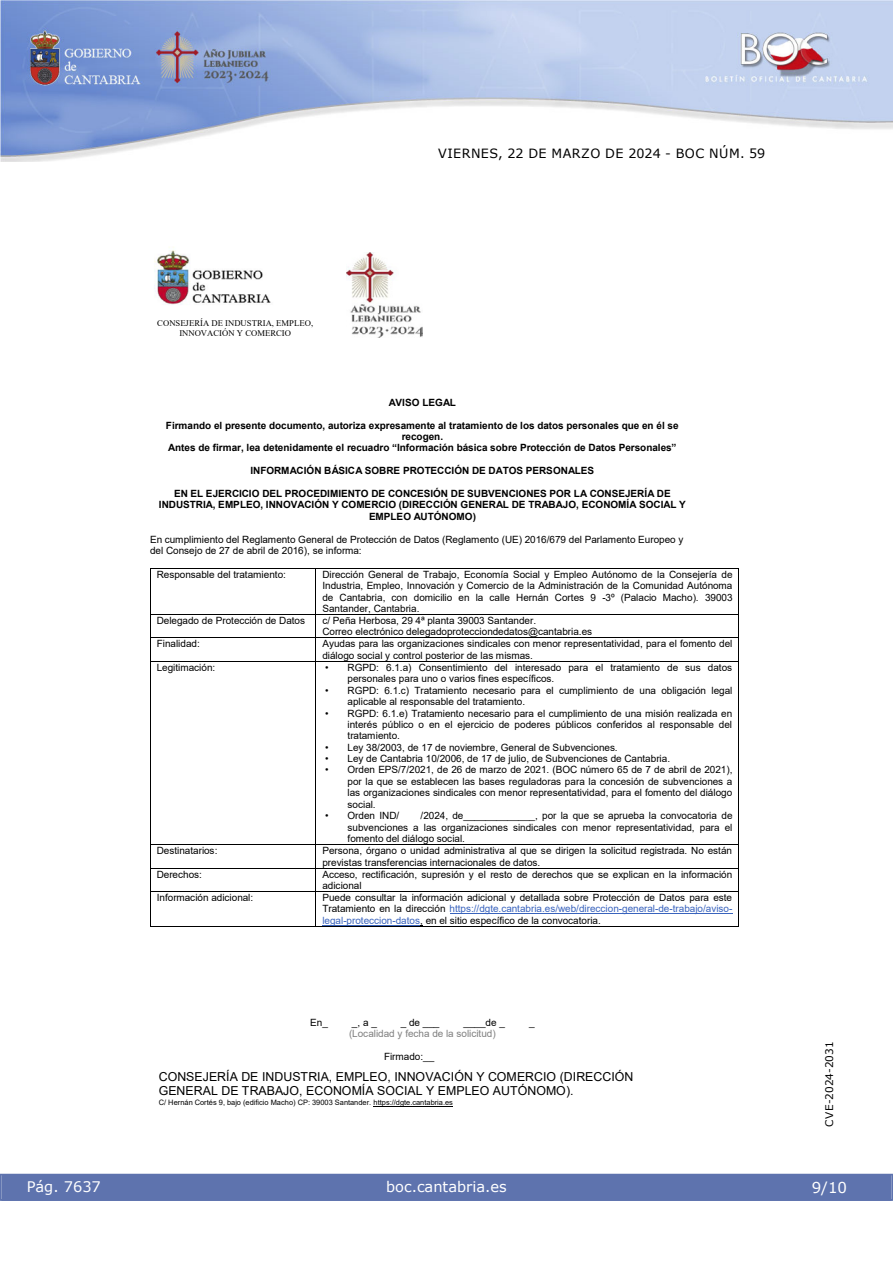
<style>
.page{position:relative;width:893px;height:1263px;background:#fff}
.page>*{position:absolute;margin:0;border:0;box-sizing:border-box;transform-origin:0 0}
.t1{font:15px "Verdana 2";color:#fff}
.t2{font:14.55px "Verdana 2";color:#fff}
.t3{font:12.75px "Verdana 2";letter-spacing:.035em;color:#000}
.t4{font:12.3px/14.2px "Arial";color:#000}
.t5{font:10.5px "Verdana 2";color:#000}
.t6{font:9.9px/11.4px "Arial";letter-spacing:-.005em;color:#000}
.t7{font:700 9.9px/11.4px "Arial";color:#000;text-align:center}
.t8{font:9.9px "Arial";letter-spacing:-.005em;color:#7f7f7f}
.t9{font:8.7px/10.4px "Times New Roman";letter-spacing:.005em;color:#000;text-align:center}
.t10{font:7.5px "Arial";letter-spacing:.005em;color:#000}
.s1{font-family:"Arial Bold MT2";font-weight:400}
.s2{font-family:"Arial MT2"}
.s3{color:#3963bd}
</style>
<div class="page">
<img style="left:0;top:0;width:893px;height:161px">
<div style="left:1px;top:1174px;width:890px;height:27px;background:#5e73ae"></div>
<img style="left:154px;top:247px;width:117px;height:58px">
<img style="left:346px;top:252px;width:76px;height:86px">
<hr style="left:150px;top:568px;width:165px;height:1px;background:#000">
<hr style="left:316px;top:568px;width:423px;height:1px;background:#000">
<hr style="left:150px;top:569px;width:1px;height:45px;background:#000">
<hr style="left:315px;top:569px;width:1px;height:45px;background:#000">
<hr style="left:739px;top:569px;width:1px;height:45px;background:#000">
<hr style="left:150px;top:614px;width:165px;height:1px;background:#000">
<hr style="left:316px;top:614px;width:423px;height:1px;background:#000">
<hr style="left:150px;top:638px;width:165px;height:1px;background:#000">
<hr style="left:316px;top:638px;width:423px;height:1px;background:#000">
<svg style="left:150px;top:615px;width:1px;height:46px"></svg>
<hr style="left:150px;top:661px;width:165px;height:1px;background:#000">
<svg style="left:315px;top:614px;width:1px;height:48px"></svg>
<hr style="left:316px;top:661px;width:423px;height:1px;background:#000">
<hr style="left:150px;top:662px;width:1px;height:182px;background:#000">
<hr style="left:315px;top:662px;width:1px;height:182px;background:#000">
<hr style="left:739px;top:662px;width:1px;height:182px;background:#000">
<hr style="left:150px;top:844px;width:165px;height:1px;background:#000">
<hr style="left:316px;top:844px;width:423px;height:1px;background:#000">
<hr style="left:150px;top:868px;width:165px;height:1px;background:#000">
<hr style="left:316px;top:868px;width:423px;height:1px;background:#000">
<hr style="left:450px;top:913px;width:282px;height:1px;background:#3963bd">
<hr style="left:322px;top:925px;width:98px;height:1px;background:#3963bd">
<svg style="left:150px;top:845px;width:1px;height:46px"></svg>
<hr style="left:150px;top:891px;width:165px;height:1px;background:#000">
<svg style="left:315px;top:844px;width:1px;height:48px"></svg>
<hr style="left:316px;top:891px;width:423px;height:1px;background:#000">
<hr style="left:150px;top:892px;width:1px;height:34px;background:#000">
<hr style="left:150px;top:926px;width:165px;height:1px;background:#000">
<hr style="left:315px;top:892px;width:1px;height:34px;background:#000">
<hr style="left:316px;top:926px;width:423px;height:1px;background:#000">
<hr style="left:739px;top:892px;width:1px;height:34px;background:#000">
<hr style="left:374px;top:1106px;width:79px;height:1px;background:#000">
<p class="t3" style="left:438px;top:144px;width:329px">VIERNES, 22 DE MARZO DE 2024 - BOC NÚM. 59</p>
<p class="t9" style="left:157px;top:317px;width:157px">CONSEJERÍA DE INDUSTRIA, EMPLEO,<br>INNOVACIÓN Y COMERCIO</p>
<p class="t7" style="left:389px;top:397px;width:69px">AVISO LEGAL</p>
<p class="t7" style="left:166px;top:420px;width:514px">Firmando el presente documento, autoriza expresamente al tratamiento de los datos personales que en él se recogen.<br>Antes de firmar, lea dete<span class="s1">nidamente el recuadro “Información básica sobre Protección de Datos Personales”</span></p>
<p class="t7" style="left:250px;top:465px;width:345px">INFORMACIÓN BÁSICA SOBRE PROTECCIÓN DE DATOS PERSONALES</p>
<p class="t7" style="left:159px;top:488px;width:528px">EN EL EJERCICIO DEL PROCEDIMIENTO DE CONCESIÓN DE SUBVENCIONES POR LA CONSEJERÍA DE<br>INDUSTRIA, EMPLEO, INNOVACIÓN Y COMERCIO (DIRECCIÓN GENERAL DE TRABAJO, ECONOMÍA SOCIAL Y<br>EMPLEO AUTÓNOMO)</p>
<p class="t6" style="left:150px;top:533px;width:535px">En cumplimiento del Reglamento General de Protección de Datos (Reglamento (UE) 2016/679 del Parlamento Europeo y del Consejo de 27 de abril de 2016), se informa:</p>
<p class="t6" style="left:157px;top:569px;width:131px">Responsable del tratamiento:</p>
<p class="t6" style="left:322px;top:569px;width:412px;text-align:justify">Dirección General de Trabajo, Economía Social y Empleo Autónomo de la Consejería de Industria, Empleo, Innovación y Comercio de la Administración de la Comunidad Autónoma de Cantabria, con domicilio en la calle Hernán Cortes 9 -3º (Palacio Macho). 39003<br>Santander, Cantabria.</p>
<p class="t6" style="left:157px;top:615px;width:150px">Delegado de Protección de Datos</p>
<p class="t6" style="left:322px;top:615px;width:271px">c/ Peña Herbosa, 29 4ª planta 39003 Santander.<br>Correo electrónico delegadoprotecciondedatos@cantabria.es</p>
<p class="t6" style="left:157px;top:638px;width:45px">Finalidad:</p>
<p class="t6" style="left:322px;top:638px;width:412px">Ayudas para las organizaciones sindicales con menor representatividad, para el fomento del diálogo social y control posterior de las mismas.</p>
<p class="t6" style="left:157px;top:662px;width:60px">Legitimación:</p>
<p class="t6" style="left:348px;top:662px;width:386px;text-indent:-22px"><span class="s2">•</span> RGPD: 6.1.a) Consentimiento del interesado para el tratamiento de sus datos personales para uno o varios fines específicos.</p>
<p class="t6" style="left:348px;top:684px;width:386px;text-indent:-22px"><span class="s2">•</span> RGPD: 6.1.c) Tratamiento necesario para el cumplimiento de una obligación legal aplicable al responsable del tratamiento.</p>
<p class="t6" style="left:348px;top:707px;width:386px;text-align:justify;text-indent:-22px"><span class="s2">•</span> RGPD: 6.1.e) Tratamiento necesario para el cumplimiento de una misión realizada en interés público o en el ejercicio de poderes públicos conferidos al responsable del tratamiento.</p>
<p class="t6" style="left:325px;top:741px;width:294px"><span class="s2">•</span> Ley 38/2003, de 17 de noviembre, General de Subvenciones.</p>
<p class="t6" style="left:325px;top:753px;width:346px"><span class="s2">•</span> Ley de Cantabria 10/2006, de 17 de julio, de Subvenciones de Cantabria.</p>
<p class="t6" style="left:348px;top:764px;width:386px;text-align:justify;text-indent:-22px"><span class="s2">•</span> Orden EPS/7/2021, de 26 de marzo de 2021. (BOC número 65 de 7 de abril de 2021), por la que se establecen las bases reguladoras para la concesión de subvenciones a las organizaciones sindicales con menor representatividad, para el fomento del diálogo social.</p>
<p class="t6" style="left:325px;top:810px;width:76px"><span class="s2">•</span> Orden IND/</p>
<p class="t6" style="left:348px;top:810px;width:387px;text-align:justify;text-indent:73px">/2024, de_____________, por la que se aprueba la convocatoria de subvenciones a las organizaciones sindicales con menor representatividad, para el fomento del diálogo social.</p>
<p class="t6" style="left:157px;top:845px;width:62px">Destinatarios:</p>
<p class="t6" style="left:322px;top:845px;width:411px">Persona, órgano o unidad administrativa al que se dirigen la solicitud registrada. No están previstas transferencias internacionales de datos.</p>
<p class="t6" style="left:157px;top:868px;width:47px">Derechos:</p>
<p class="t6" style="left:322px;top:868px;width:411px">Acceso, rectificación, supresión y el resto de derechos que se explican en la información adicional</p>
<p class="t6" style="left:157px;top:892px;width:98px">Información adicional:</p>
<p class="t6" style="left:322px;top:892px;width:412px;text-align:justify">Puede consultar la información adicional y detallada sobre Protección de Datos para este Tratamiento en la dirección <span class="s3">https://dgte.cantabria.es/web/direccion-general-de-trabajo/aviso&shy;legal-proteccion-datos</span>, en el sitio específico de la convocatoria.</p>
<p class="t6" style="left:310px;top:1016px;width:19px">En_</p>
<p class="t6" style="left:352px;top:1016px;width:27px">_, a _</p>
<p class="t6" style="left:401px;top:1016px;width:40px">_ de ___</p>
<p class="t6" style="left:464px;top:1016px;width:43px">____de _</p>
<p class="t6" style="left:529px;top:1016px;width:7px">_</p>
<p class="t8" style="left:349px;top:1027px;width:148px">(Localidad y fecha de la solicitud)</p>
<p class="t6" style="left:384px;top:1051px;width:52px">Firmado:__</p>
<p class="t4" style="left:159px;top:1070px;width:476px">CONSEJERÍA DE INDUSTRIA, EMPLEO, INNOVACIÓN Y COMERCIO (DIRECCIÓN<br>GENERAL DE TRABAJO, ECONOMÍA SOCIAL Y EMPLEO AUTÓNOMO).</p>
<p class="t10" style="left:159px;top:1097px;width:296px">C/ Hernán Cortés 9, bajo (edificio Macho) CP: 39003 Santander. https://dgte.cantabria.es</p>
<h2 class="t2" style="left:27px;top:1177px;width:76px">Pág. 7637</h2>
<h2 class="t2" style="left:386px;top:1177px;width:122px">boc.cantabria.es</h2>
<p class="t5" style="left:822px;top:1126px;width:87px;rotate:-90deg">CVE-2024-2031</p>
<h1 class="t1" style="left:812px;top:1177px;width:37px">9/10</h1>
</div>
